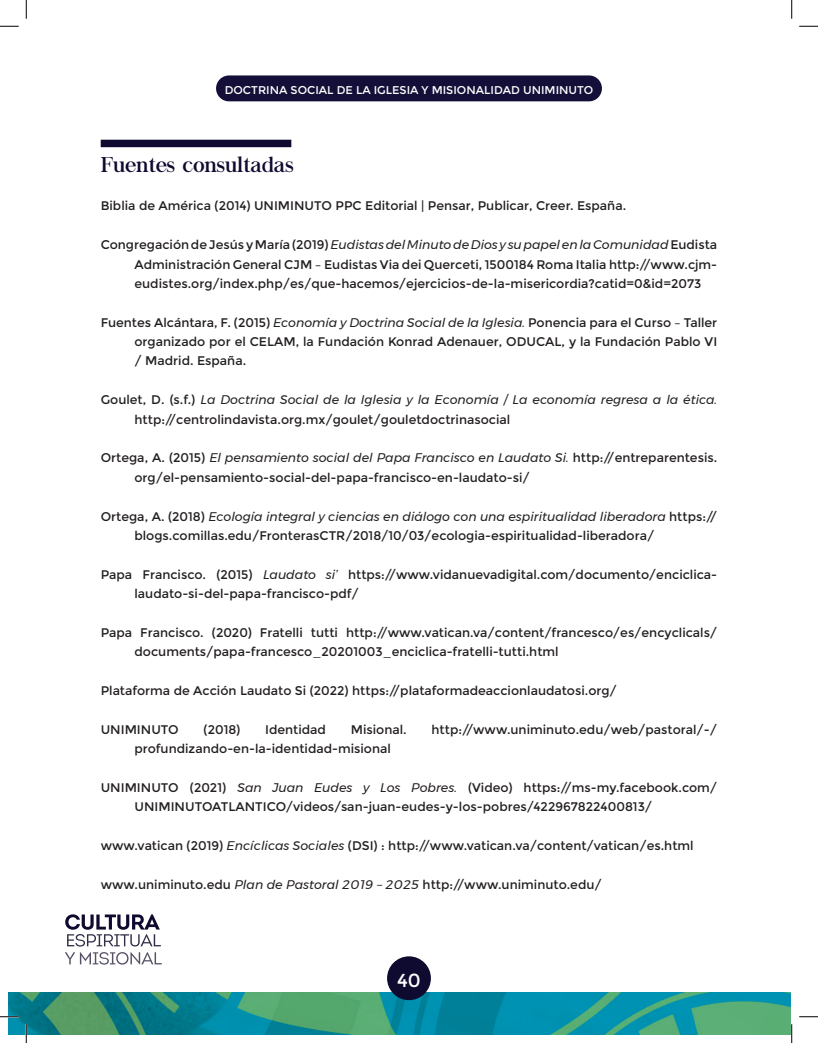
<style>
.page{position:relative;width:818px;height:1043px;background:#fff}
.page>*{position:absolute;margin:0;border:0;box-sizing:border-box;transform-origin:0 0}
.t1{font:21.25px "Chapaza";color:#0f0a2f}
.t2{font:18.75px "Montserrat";color:#fff}
.t3{font:12.5px/19.4px "Montserrat";color:#231f20}
.t4{font:11.25px "Montserrat";color:#fff}
.s1{font-style:italic}
</style>
<div class="page">
<img style="left:9px;top:993px;width:781px;height:41px">
<div style="left:216px;top:75px;width:386px;height:26px;background:#130f38;border-radius:13px"></div>
<svg style="left:65px;top:952px;width:97px;height:12px"></svg>
<svg style="left:65px;top:914px;width:96px;height:32px"></svg>
<div style="left:387px;top:956px;width:44px;height:44px;background:#0f0a2f;border-radius:50%"></div>
<div style="left:101px;top:140px;width:190px;height:7px;background:#0f0a2f"></div>
<svg style="left:0;top:25px;width:19px;height:2px"></svg>
<svg style="left:799px;top:25px;width:19px;height:2px"></svg>
<svg style="left:0;top:1015px;width:19px;height:2px"></svg>
<svg style="left:799px;top:1016px;width:19px;height:1px"></svg>
<svg style="left:25px;top:0;width:2px;height:19px"></svg>
<svg style="left:25px;top:1024px;width:2px;height:18px"></svg>
<svg style="left:791px;top:0;width:1px;height:19px"></svg>
<svg style="left:790px;top:1024px;width:2px;height:18px"></svg>
<p class="t4" style="left:225px;top:83px;width:370px">DOCTRINA SOCIAL DE LA IGLESIA Y MISIONALIDAD UNIMINUTO</p>
<h1 class="t1" style="left:101px;top:152px;width:194px">Fuentes consultadas</h1>
<p class="t3" style="left:101px;top:196px;width:527px">Biblia de América (2014) UNIMINUTO PPC Editorial | Pensar, Publicar, Creer. España.</p>
<p class="t3" style="left:134px;top:235px;width:584px;text-align:justify;text-indent:-34px">Congregación de Jesús y María (2019) <span class="s1">Eudistas del Minuto de Dios y su papel en la Comunidad</span> Eudista Administración General CJM – Eudistas Via dei Querceti, 1500184 Roma Italia http://www.cjm&shy;eudistes.org/index.php/es/que-hacemos/ejercicios-de-la-misericordia?catid=0&amp;id=2073</p>
<p class="t3" style="left:134px;top:313px;width:584px;text-align:justify;text-indent:-34px">Fuentes Alcántara, F. (2015) <span class="s1">Economía y Doctrina Social de la Iglesia.</span> Ponencia para el Curso – Taller organizado por el CELAM, la Fundación Konrad Adenauer, ODUCAL, y la Fundación Pablo VI / Madrid. España.</p>
<p class="t3" style="left:134px;top:390px;width:584px;text-indent:-34px">Goulet, D. (s.f.) <span class="s1">La Doctrina Social de la Iglesia y la Economía / La economía regresa a la ética. </span>http://centrolindavista.org.mx/goulet/gouletdoctrinasocial</p>
<p class="t3" style="left:134px;top:448px;width:584px;text-indent:-34px">Ortega, A. (2015) <span class="s1">El pensamiento social del Papa Francisco en Laudato Si.</span> http://entreparentesis. org/el-pensamiento-social-del-papa-francisco-en-laudato-si/</p>
<p class="t3" style="left:134px;top:506px;width:584px;text-indent:-34px">Ortega, A. (2018) <span class="s1">Ecología integral y ciencias en diálogo con una espiritualidad liberadora</span> https:// blogs.comillas.edu/FronterasCTR/2018/10/03/ecologia-espiritualidad-liberadora/</p>
<p class="t3" style="left:134px;top:564px;width:584px;text-indent:-34px">Papa Francisco. (2015) <span class="s1">Laudato si’</span> https://www.vidanuevadigital.com/documento/enciclica&shy;laudato-si-del-papa-francisco-pdf/</p>
<p class="t3" style="left:134px;top:623px;width:584px;text-indent:-34px">Papa Francisco. (2020) Fratelli tutti http://www.vatican.va/content/francesco/es/encyclicals/ documents/papa-francesco_20201003_enciclica-fratelli-tutti.html</p>
<p class="t3" style="left:101px;top:681px;width:517px">Plataforma de Acción Laudato Si (2022) https://plataformadeaccionlaudatosi.org/</p>
<p class="t3" style="left:101px;top:719px;width:79px">UNIMINUTO</p>
<p class="t3" style="left:203px;top:719px;width:38px">(2018)</p>
<p class="t3" style="left:265px;top:719px;width:62px">Identidad</p>
<p class="t3" style="left:351px;top:719px;width:57px">Misional.</p>
<p class="t3" style="left:431px;top:719px;width:287px">http://www.uniminuto.edu/web/pastoral/-/</p>
<p class="t3" style="left:134px;top:739px;width:258px">profundizando-en-la-identidad-misional</p>
<p class="t3" style="left:134px;top:778px;width:584px;text-indent:-34px">UNIMINUTO (2021) <span class="s1">San Juan Eudes y Los Pobres.</span> (Video) https://ms-my.facebook.com/<br>UNIMINUTOATLANTICO/videos/san-juan-eudes-y-los-pobres/422967822400813/</p>
<p class="t3" style="left:101px;top:836px;width:594px">www.vatican (2019) <span class="s1">Encíclicas Sociales</span> (DSI) : http://www.vatican.va/content/vatican/es.html</p>
<p class="t3" style="left:101px;top:874px;width:502px">www.uniminuto.edu <span class="s1">Plan de Pastoral 2019 – 2025</span> http://www.uniminuto.edu/</p>
<h2 class="t2" style="left:397px;top:969px;width:25px">40</h2>
</div>
